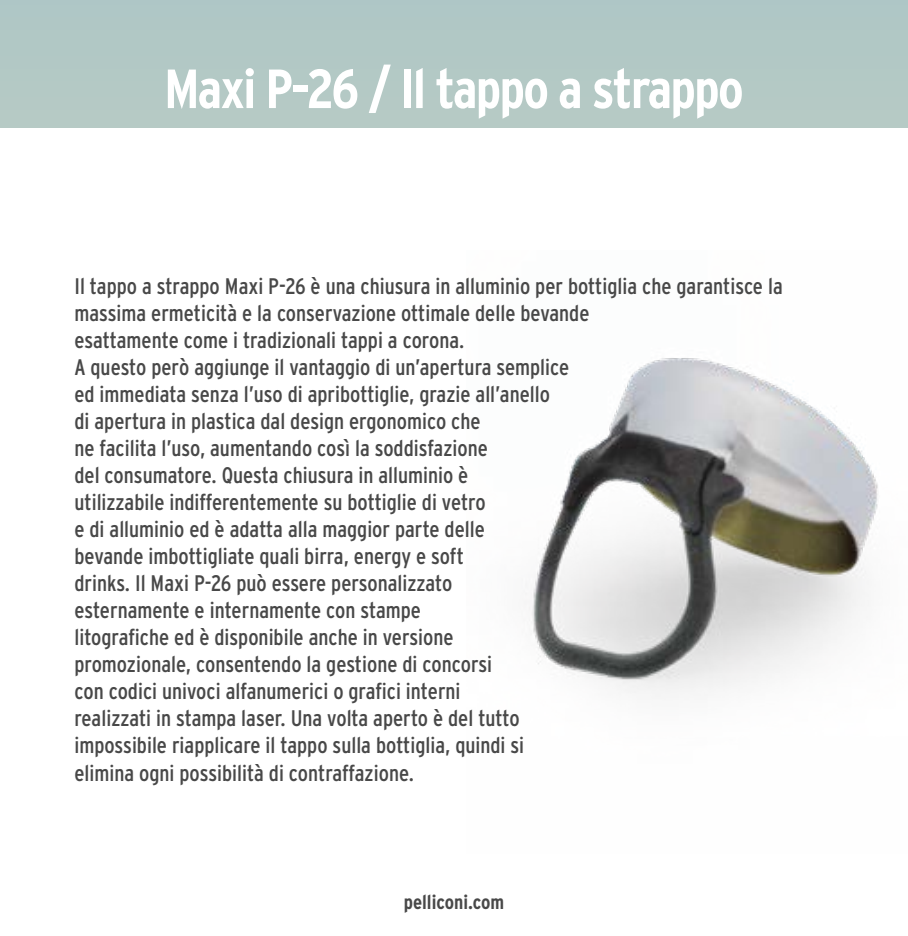
<style>
.page{position:relative;width:908px;height:936px;background:#fff}
.page>*{position:absolute;margin:0;border:0;box-sizing:border-box;transform-origin:0 0}
.t1{font:700 condensed 55px "Interstate";letter-spacing:-.03em;color:#fff}
.t2{font:condensed 22.5px/27px "Interstate";color:#484848}
.t3{font:700 condensed 20px "Interstate";color:#484848}
</style>
<div class="page">
<div style="left:0;top:0;width:907px;height:128px;background:#b2c8c5"></div>
<img style="left:525px;top:358px;width:353px;height:339px">
<h1 class="t1" style="left:164px;top:58px;width:580px">Maxi P-26 / Il tappo a strappo</h1>
<p class="t2" style="left:74px;top:272px;width:709px">Il tappo a strappo Maxi P-26 è una chiusura in alluminio per bottiglia che garantisce la massima ermeticità e la conservazione ottimale delle bevande<br>esattamente come i tradizionali tappi a corona.<br>A questo però aggiunge il vantaggio di un’apertura semplice<br>ed immediata senza l’uso di apribottiglie, grazie all’anello<br>di apertura in plastica dal design ergonomico che<br>ne facilita l’uso, aumentando così la soddisfazione<br>del consumatore. Questa chiusura in alluminio è<br>utilizzabile indifferentemente su bottiglie di vetro<br>e di alluminio ed è adatta alla maggior parte delle<br>bevande imbottigliate quali birra, energy e soft<br>drinks. Il Maxi P-26 può essere personalizzato<br>esternamente e internamente con stampe<br>litografiche ed è disponibile anche in versione<br>promozionale, consentendo la gestione di concorsi<br>con codici univoci alfanumerici o grafici interni<br>realizzati in stampa laser. Una volta aperto è del tutto<br>impossibile riapplicare il tappo sulla bottiglia, quindi si<br>elimina ogni possibilità di contraffazione.</p>
<p class="t3" style="left:403px;top:891px;width:102px">pelliconi.com</p>
</div>
